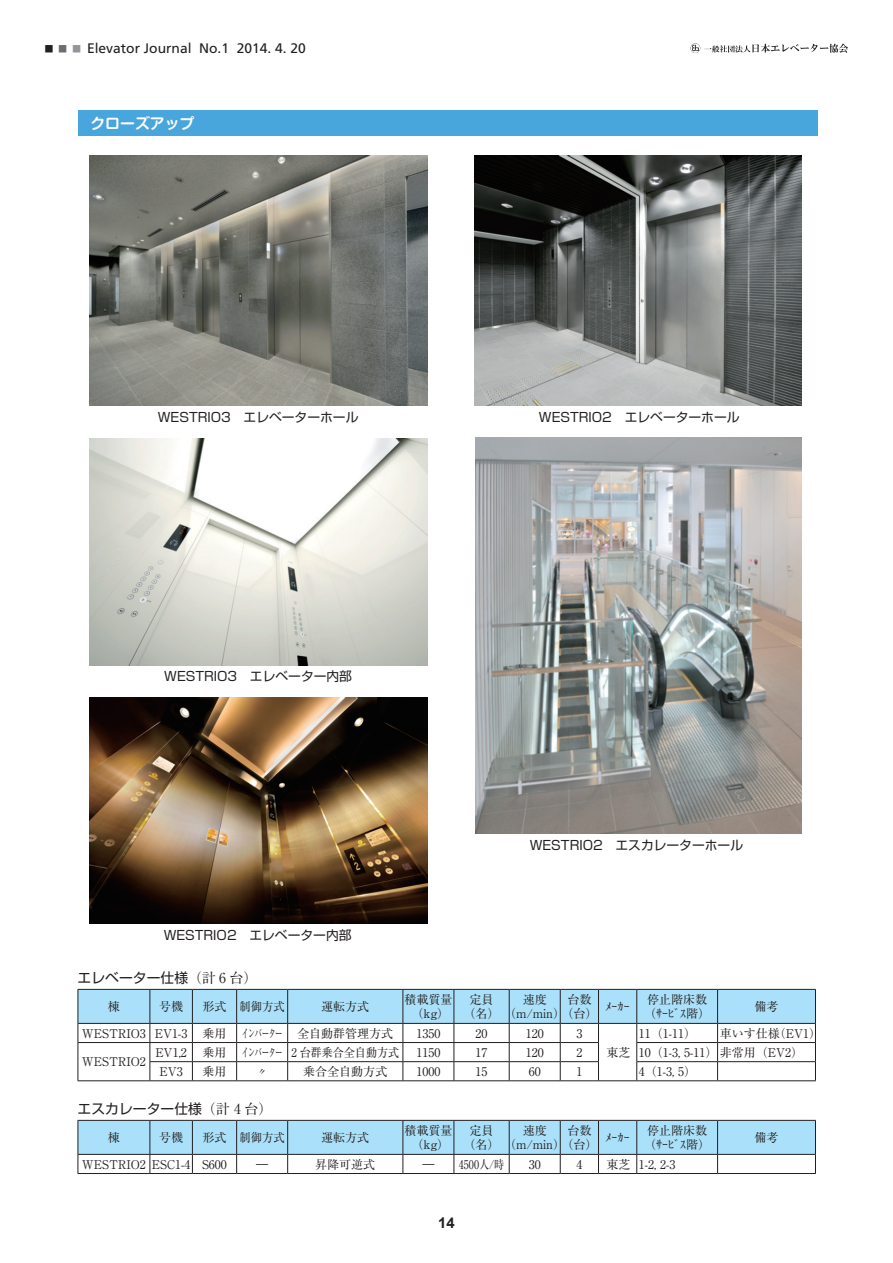
<style>
.page{position:relative;width:893px;height:1263px;background:#fff}
.page>*{position:absolute;margin:0;border:0;box-sizing:border-box;transform-origin:0 0}
.t1{font:700 14.85px "Shin M Go Pro De";color:#fff}
.t2{font:700 14.85px "Arial";color:#231f20}
.t3{font:13.8px "Frutiger";color:#231f20}
.t4{font:13.8px "Shin Go Pr 6 N";color:#231f20}
.t5{font:12.75px "Shin Go Pr 6 N";color:#231f20}
.t6{font:12px/14.4px "Ryumin Pr 6 N";color:#231f20;text-align:center}
.t7{font:12px "Ryumin Pr 6 N";color:#231f20;scale:.84 1}
.s1{font-family:"Koz Min Pro"}
.s2{font-family:"Koz Min Pro";color:#6c6d70}
.s3{font-family:"Koz Min Pro";color:#939598}
.s4{font-family:"Ryumin Pr 6 N"}
</style>
<div class="page">
<svg style="left:691px;top:43px;width:157px;height:10px"></svg>
<div style="left:78px;top:111px;width:739px;height:25px;background:#48a6dc"></div>
<svg style="left:78px;top:989px;width:738px;height:91px"></svg>
<hr style="left:78px;top:1080px;width:72px;height:1px;background:#231f20">
<hr style="left:150px;top:1080px;width:42px;height:1px;background:#231f20">
<hr style="left:192px;top:1080px;width:45px;height:1px;background:#231f20">
<hr style="left:237px;top:1080px;width:51px;height:1px;background:#231f20">
<hr style="left:288px;top:1080px;width:115px;height:1px;background:#231f20">
<hr style="left:403px;top:1080px;width:51px;height:1px;background:#231f20">
<hr style="left:454px;top:1080px;width:55px;height:1px;background:#231f20">
<hr style="left:509px;top:1080px;width:51px;height:1px;background:#231f20">
<hr style="left:560px;top:1080px;width:38px;height:1px;background:#231f20">
<hr style="left:598px;top:1080px;width:39px;height:1px;background:#231f20">
<hr style="left:637px;top:1080px;width:81px;height:1px;background:#231f20">
<hr style="left:718px;top:1080px;width:98px;height:1px;background:#231f20">
<svg style="left:78px;top:1120px;width:738px;height:53px"></svg>
<hr style="left:78px;top:1173px;width:72px;height:1px;background:#231f20">
<hr style="left:150px;top:1173px;width:42px;height:1px;background:#231f20">
<hr style="left:192px;top:1173px;width:45px;height:1px;background:#231f20">
<hr style="left:237px;top:1173px;width:51px;height:1px;background:#231f20">
<hr style="left:288px;top:1173px;width:115px;height:1px;background:#231f20">
<hr style="left:403px;top:1173px;width:51px;height:1px;background:#231f20">
<hr style="left:454px;top:1173px;width:55px;height:1px;background:#231f20">
<hr style="left:509px;top:1173px;width:51px;height:1px;background:#231f20">
<hr style="left:560px;top:1173px;width:38px;height:1px;background:#231f20">
<hr style="left:598px;top:1173px;width:39px;height:1px;background:#231f20">
<hr style="left:637px;top:1173px;width:81px;height:1px;background:#231f20">
<hr style="left:718px;top:1173px;width:98px;height:1px;background:#231f20">
<img style="left:89px;top:156px;width:338px;height:250px">
<img style="left:475px;top:156px;width:327px;height:250px">
<img style="left:89px;top:438px;width:338px;height:227px">
<img style="left:476px;top:437px;width:326px;height:397px">
<img style="left:89px;top:698px;width:338px;height:226px">
<p class="t3" style="left:42px;top:40px;width:265px"><span class="s1">■</span><span class="s2">■</span><span class="s3">■</span> Elevator Journal No.1 2014. 4. 20</p>
<p class="t1" style="left:90px;top:111px;width:106px">クローズアップ</p>
<p class="t5" style="left:158px;top:406px;width:202px">WESTRIO3　エレベーターホール</p>
<p class="t5" style="left:164px;top:666px;width:189px">WESTRIO3　エレベーター内部</p>
<p class="t5" style="left:164px;top:924px;width:189px">WESTRIO2　エレベーター内部</p>
<p class="t5" style="left:539px;top:406px;width:202px">WESTRIO2　エレベーターホール</p>
<p class="t5" style="left:530px;top:834px;width:215px">WESTRIO2　エスカレーターホール</p>
<p class="t4" style="left:78px;top:966px;width:181px">エレベーター仕様<span class="s4">（計 6 台）</span></p>
<p class="t6" style="left:108px;top:999px;width:14px">棟</p>
<p class="t6" style="left:159px;top:999px;width:26px">号機</p>
<p class="t6" style="left:202px;top:999px;width:84px">形式 制御方式</p>
<p class="t6" style="left:321px;top:999px;width:50px">運転方式</p>
<p class="t6" style="left:404px;top:991px;width:50px">積載質量（kg）</p>
<p class="t6" style="left:464px;top:991px;width:103px;text-align:left;text-indent:6px">定員<br>（名）（m/min）</p>
<p class="t6" style="left:523px;top:991px;width:26px">速度</p>
<p class="t6" style="left:561px;top:991px;width:38px">台数（台）</p>
<p class="t6" style="left:606px;top:999px;width:26px">ﾒｰｶｰ</p>
<p class="t6" style="left:644px;top:991px;width:68px;text-align:left">停止階床数（ｻｰﾋﾞｽ階）</p>
<p class="t6" style="left:754px;top:999px;width:26px">備考</p>
<p class="t6" style="left:82px;top:1025px;width:107px">WESTRIO3 EV1-3</p>
<p class="t6" style="left:203px;top:1025px;width:192px">乗用 インバーター 全自動群管理方式</p>
<p class="t6" style="left:416px;top:1025px;width:26px">1350</p>
<p class="t6" style="left:476px;top:1025px;width:14px">20</p>
<p class="t6" style="left:526px;top:1025px;width:20px">120</p>
<p class="t6" style="left:576px;top:1025px;width:8px">3</p>
<p class="t6" style="left:639px;top:1025px;width:59px">11（1-11）</p>
<p class="t6" style="left:720px;top:1025px;width:103px">車いす仕様（EV1）</p>
<p class="t6" style="left:155px;top:1044px;width:33px">EV1,2</p>
<p class="t6" style="left:203px;top:1044px;width:198px">乗用 インバーター 2 台群乗合全自動方式</p>
<p class="t6" style="left:416px;top:1044px;width:26px">1150</p>
<p class="t6" style="left:476px;top:1044px;width:14px">17</p>
<p class="t6" style="left:526px;top:1044px;width:20px">120</p>
<p class="t6" style="left:576px;top:1044px;width:8px">2</p>
<p class="t6" style="left:639px;top:1044px;width:166px">10（1-3, 5-11）非常用（EV2）</p>
<p class="t6" style="left:159px;top:1063px;width:25px">EV3</p>
<p class="t6" style="left:203px;top:1063px;width:26px">乗用</p>
<p class="t6" style="left:256px;top:1063px;width:14px">〃</p>
<p class="t6" style="left:303px;top:1063px;width:86px">乗合全自動方式</p>
<p class="t6" style="left:416px;top:1063px;width:26px">1000</p>
<p class="t6" style="left:476px;top:1063px;width:14px">15</p>
<p class="t6" style="left:529px;top:1063px;width:14px">60</p>
<p class="t6" style="left:576px;top:1063px;width:8px">1</p>
<p class="t6" style="left:639px;top:1063px;width:59px">4（1-3, 5）</p>
<p class="t4" style="left:78px;top:1097px;width:196px">エスカレーター仕様<span class="s4">（計 4 台）</span></p>
<p class="t6" style="left:108px;top:1129px;width:14px">棟</p>
<p class="t6" style="left:159px;top:1129px;width:26px">号機</p>
<p class="t6" style="left:202px;top:1129px;width:84px">形式 制御方式</p>
<p class="t6" style="left:321px;top:1129px;width:50px">運転方式</p>
<p class="t6" style="left:404px;top:1122px;width:50px">積載質量（kg）</p>
<p class="t6" style="left:464px;top:1122px;width:103px;text-align:left;text-indent:6px">定員<br>（名）（m/min）</p>
<p class="t6" style="left:606px;top:1044px;width:26px">東芝</p>
<p class="t6" style="left:82px;top:1054px;width:66px">WESTRIO2</p>
<p class="t6" style="left:523px;top:1122px;width:26px">速度</p>
<p class="t6" style="left:561px;top:1122px;width:38px">台数（台）</p>
<p class="t6" style="left:606px;top:1129px;width:26px">ﾒｰｶｰ</p>
<p class="t6" style="left:644px;top:1122px;width:68px;text-align:left">停止階床数（ｻｰﾋﾞｽ階）</p>
<p class="t6" style="left:754px;top:1129px;width:26px">備考</p>
<p class="t6" style="left:82px;top:1156px;width:147px">WESTRIO2 ESC1-4 S600</p>
<p class="t6" style="left:256px;top:1156px;width:14px">―</p>
<p class="t6" style="left:315px;top:1156px;width:62px">昇降可逆式</p>
<p class="t6" style="left:422px;top:1156px;width:14px">―</p>
<p class="t7" style="left:459px;top:1154px;width:56px">4500人/時</p>
<p class="t6" style="left:529px;top:1156px;width:14px">30</p>
<p class="t6" style="left:576px;top:1156px;width:8px">4</p>
<p class="t6" style="left:606px;top:1156px;width:70px">東芝 1-2, 2-3</p>
<p class="t2" style="left:438px;top:1213px;width:18px">14</p>
</div>
